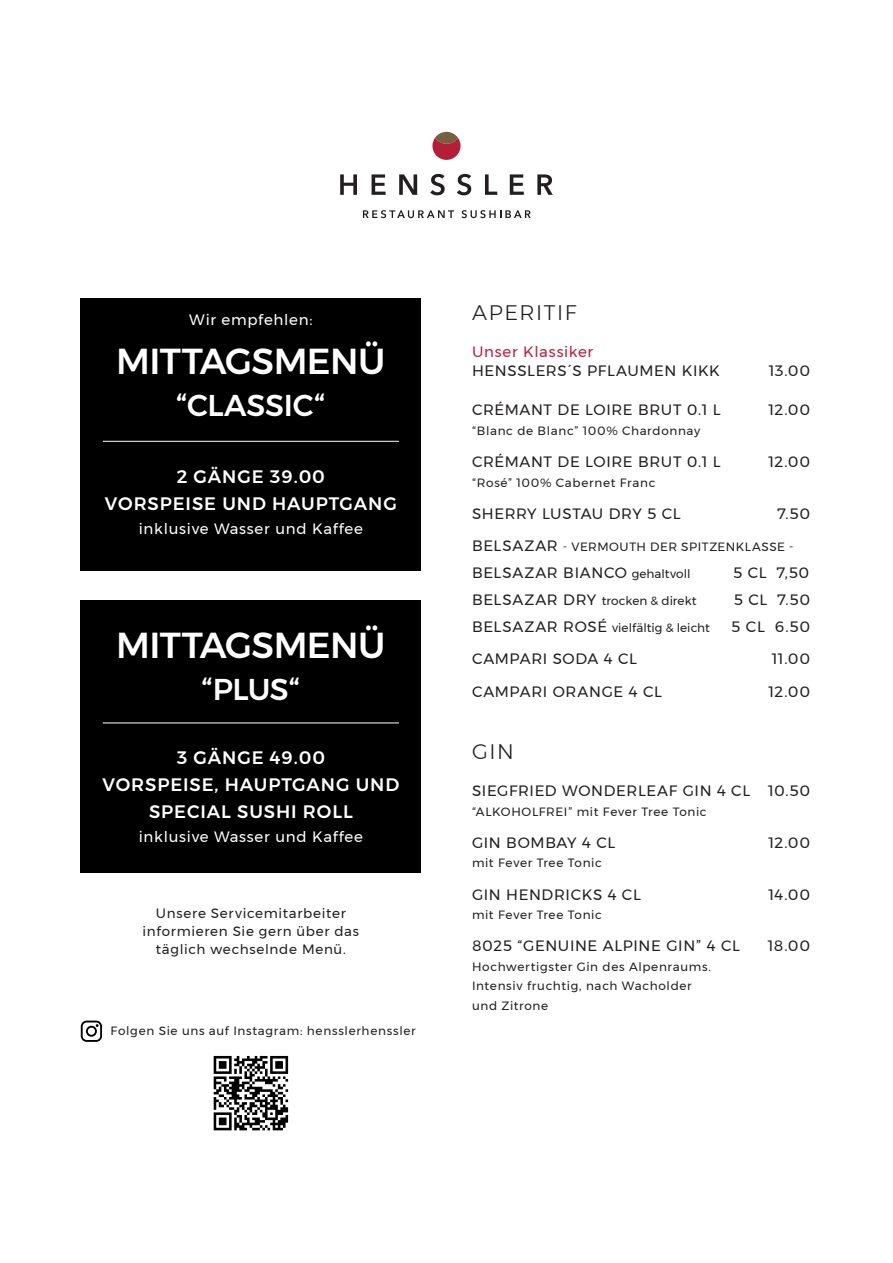
<style>
.page{position:relative;width:893px;height:1263px;background:#fff}
.page>*{position:absolute;margin:0;border:0;box-sizing:border-box;transform-origin:0 0}
.t1{font:500 36px "Montserrat";letter-spacing:-.015em;color:#fff}
.t2{font:500 30px "Montserrat";letter-spacing:-.01em;color:#fff}
.t3{font:300 21px "Montserrat";letter-spacing:.075em;color:#231f20}
.t4{font:500 18px "Montserrat";letter-spacing:.05em;color:#fff}
.t5{font:15px/19.5px "Montserrat";letter-spacing:.04em;color:#231f20}
.t6{font:15px "Montserrat";letter-spacing:.05em;color:#fff}
.t7{font:13.5px "Montserrat";letter-spacing:.05em;color:#231f20}
.t8{font:12px/19.5px "Montserrat";letter-spacing:.055em;color:#231f20}
.t9{font:12px "Montserrat";letter-spacing:.005em;color:#231f20}
.s1{color:#c11e3b}
.s2{font-size:15px}
.s3{font-size:12px}
</style>
<div class="page">
<div style="left:81px;top:298px;width:340px;height:273px;background:#000"></div>
<hr style="left:103px;top:441px;width:296px;height:1px;background:#fff">
<div style="left:81px;top:600px;width:340px;height:273px;background:#000"></div>
<hr style="left:103px;top:723px;width:296px;height:1px;background:#fff">
<div style="left:435px;top:132px;width:23px;height:12px;background:#74623e;border-radius:50%"></div>
<svg style="left:432px;top:138px;width:28px;height:22px"></svg>
<svg style="left:340px;top:174px;width:17px;height:21px"></svg>
<svg style="left:372px;top:174px;width:14px;height:21px"></svg>
<svg style="left:399px;top:174px;width:18px;height:21px"></svg>
<svg style="left:430px;top:174px;width:15px;height:21px"></svg>
<svg style="left:457px;top:174px;width:14px;height:21px"></svg>
<svg style="left:485px;top:174px;width:12px;height:21px"></svg>
<svg style="left:510px;top:174px;width:14px;height:21px"></svg>
<svg style="left:537px;top:174px;width:16px;height:21px"></svg>
<svg style="left:363px;top:210px;width:91px;height:8px"></svg>
<svg style="left:461px;top:210px;width:70px;height:8px"></svg>
<svg style="left:81px;top:1020px;width:21px;height:22px"></svg>
<svg style="left:214px;top:1056px;width:74px;height:74px"></svg>
<p class="t6" style="left:189px;top:308px;width:125px">Wir empfehlen:</p>
<p class="t1" style="left:116px;top:333px;width:271px">MITTAGSMENÜ</p>
<p class="t2" style="left:176px;top:382px;width:151px">“CLASSIC“</p>
<p class="t4" style="left:177px;top:463px;width:150px">2 GÄNGE 39.00</p>
<p class="t4" style="left:105px;top:490px;width:293px">VORSPEISE UND HAUPTGANG</p>
<p class="t6" style="left:139px;top:517px;width:226px">inklusive Wasser und Kaffee</p>
<p class="t1" style="left:116px;top:617px;width:271px">MITTAGSMENÜ</p>
<p class="t2" style="left:201px;top:666px;width:100px">“PLUS“</p>
<p class="t4" style="left:177px;top:743px;width:150px">3 GÄNGE 49.00</p>
<p class="t4" style="left:102px;top:770px;width:298px">VORSPEISE, HAUPTGANG UND</p>
<p class="t4" style="left:149px;top:797px;width:205px">SPECIAL SUSHI ROLL</p>
<p class="t6" style="left:139px;top:825px;width:226px">inklusive Wasser und Kaffee</p>
<p class="t7" style="left:156px;top:903px;width:191px">Unsere Servicemitarbeiter</p>
<p class="t7" style="left:143px;top:921px;width:218px">informieren Sie gern über das</p>
<p class="t7" style="left:156px;top:939px;width:192px">täglich wechselnde Menü.</p>
<p class="t8" style="left:111px;top:1021px;width:307px">Folgen Sie uns auf Instagram: hensslerhenssler</p>
<p class="t3" style="left:472px;top:297px;width:106px">APERITIF</p>
<p class="t5" style="left:472px;top:341px;width:249px"><span class="s1">Unser Klassiker<br></span>HENSSLERS´S PFLAUMEN KIKK</p>
<p class="t5" style="left:769px;top:361px;width:43px">13.00</p>
<p class="t5" style="left:472px;top:400px;width:250px">CRÉMANT DE LOIRE BRUT 0.1 L</p>
<p class="t5" style="left:768px;top:400px;width:43px">12.00</p>
<p class="t8" style="left:472px;top:421px;width:230px">“Blanc de Blanc” 100% Chardonnay</p>
<p class="t5" style="left:472px;top:452px;width:250px">CRÉMANT DE LOIRE BRUT 0.1 L</p>
<p class="t5" style="left:768px;top:452px;width:43px">12.00</p>
<p class="t8" style="left:472px;top:472px;width:185px">“Rosé” 100% Cabernet Franc</p>
<p class="t5" style="left:472px;top:503px;width:210px">SHERRY LUSTAU DRY 5 CL</p>
<p class="t5" style="left:777px;top:503px;width:34px">7.50</p>
<p class="t8" style="left:472px;top:537px;width:323px"><span class="s2">BELSAZAR</span> - VERMOUTH DER SPITZENKLASSE -</p>
<p class="t5" style="left:472px;top:563px;width:220px">BELSAZAR BIANCO <span class="s3">gehaltvoll</span></p>
<p class="t5" style="left:733px;top:563px;width:78px">5 CL 7,50</p>
<p class="t9" style="left:472px;top:592px;width:226px"><span class="s2">BELSAZAR DRY</span> trocken &amp; direkt</p>
<p class="t5" style="left:734px;top:590px;width:78px">5 CL 7.50</p>
<p class="t9" style="left:472px;top:619px;width:239px"><span class="s2">BELSAZAR ROSÉ</span> vielfältig &amp; leicht</p>
<p class="t5" style="left:731px;top:617px;width:80px">5 CL 6.50</p>
<p class="t5" style="left:472px;top:649px;width:167px">CAMPARI SODA 4 CL</p>
<p class="t5" style="left:772px;top:649px;width:40px">11.00</p>
<p class="t5" style="left:472px;top:681px;width:191px">CAMPARI ORANGE 4 CL</p>
<p class="t5" style="left:768px;top:681px;width:43px">12.00</p>
<p class="t3" style="left:472px;top:736px;width:43px">GIN</p>
<p class="t5" style="left:472px;top:781px;width:340px">SIEGFRIED WONDERLEAF GIN 4 CL 10.50</p>
<p class="t8" style="left:472px;top:801px;width:236px">“ALKOHOLFREI” mit Fever Tree Tonic</p>
<p class="t5" style="left:472px;top:832px;width:145px">GIN BOMBAY 4 CL</p>
<p class="t5" style="left:768px;top:832px;width:43px">12.00</p>
<p class="t8" style="left:472px;top:853px;width:131px">mit Fever Tree Tonic</p>
<p class="t5" style="left:472px;top:884px;width:170px">GIN HENDRICKS 4 CL</p>
<p class="t5" style="left:768px;top:884px;width:43px">14.00</p>
<p class="t8" style="left:472px;top:905px;width:131px">mit Fever Tree Tonic</p>
<p class="t5" style="left:472px;top:936px;width:269px">8025 “GENUINE ALPINE GIN” 4 CL</p>
<p class="t5" style="left:768px;top:936px;width:44px">18.00</p>
<p class="t8" style="left:472px;top:957px;width:241px">Hochwertigster Gin des Alpenraums.<br>Intensiv fruchtig, nach Wacholder und Zitrone</p>
</div>
